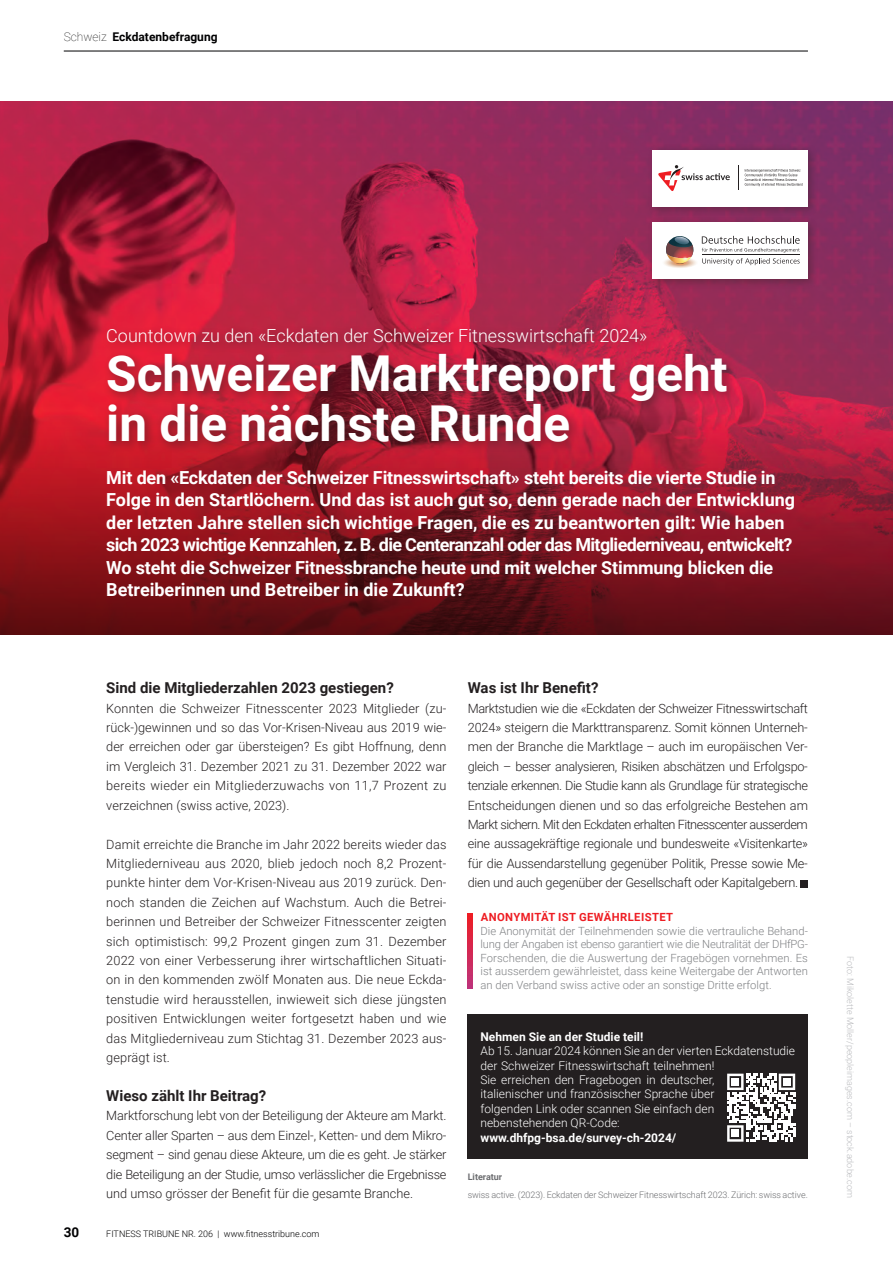
<style>
.page{position:relative;width:893px;height:1263px;background:#fff}
.page>*{position:absolute;margin:0;border:0;box-sizing:border-box;transform-origin:0 0}
.t1{font:700 49.5px/49.5px "Roboto";color:#fff}
.t2{font:700 18px/22.5px "Roboto";letter-spacing:-.01em;color:#fff}
.t3{font:300 18px "Roboto";color:#fff}
.t4{font:700 15px "Roboto";color:#231f20}
.t5{font:700 13.5px "Roboto";color:#000002}
.t6{font:300 12.75px/19.4px "Roboto";color:#231f20;text-align:justify}
.t7{font:300 12px/14.4px "Roboto";color:#fff}
.t8{font:700 12px "Roboto";color:#fff}
.t9{font:700 12px "Roboto";color:#000002}
.t10{font:300 11.25px/13.5px "Roboto";color:#808285;text-align:justify}
.t11{font:700 11.25px "Roboto";letter-spacing:.035em;color:#ee1d23}
.t12{font:300 9px "Roboto";letter-spacing:-.01em;color:#6c6d70}
.t13{font:300 9px "Roboto";color:#bcbdc0}
.t14{font:300 9px "Roboto";color:#000002}
.t15{font:700 9px "Roboto";color:#6c6d70}
.s1{font-weight:100}
</style>
<div class="page">
<img style="left:0;top:101px;width:893px;height:185px">
<div style="left:468px;top:1014px;width:340px;height:145px;background:#231f20"></div>
<svg style="left:727px;top:1073px;width:68px;height:69px"></svg>
<div style="left:732px;top:1078px;width:7px;height:7px;background:#fff"></div>
<div style="left:783px;top:1078px;width:7px;height:7px;background:#fff"></div>
<div style="left:732px;top:1130px;width:7px;height:7px;background:#fff"></div>
<svg style="left:468px;top:914px;width:4px;height:75px"></svg>
<div style="left:648px;top:217px;width:170px;height:72px;background:#231f20;opacity:.35"></div>
<div style="left:653px;top:222px;width:155px;height:57px;background:#fff"></div>
<svg style="left:664px;top:236px;width:136px;height:32px"></svg>
<hr style="left:702px;top:255px;width:97px;height:1px;background:#231f20">
<div style="left:648px;top:144px;width:170px;height:73px;background:#231f20;opacity:.35"></div>
<div style="left:653px;top:150px;width:155px;height:56px;background:#fff"></div>
<svg style="left:744px;top:169px;width:58px;height:18px"></svg>
<svg style="left:658px;top:165px;width:72px;height:26px"></svg>
<svg style="left:0;top:286px;width:893px;height:349px;background:#90182a"></svg>
<div style="left:101px;top:322px;width:638px;height:131px;background:#231f20;opacity:.5"></div>
<div style="left:800px;top:880px;width:8px;height:7px;background:#231f20"></div>
<hr style="left:64px;top:51px;width:744px;height:1px;background:#000002">
<p class="t9" style="left:64px;top:28px;width:155px"><span class="s1">Schweiz</span> Eckdatenbefragung</p>
<h2 class="t3" style="left:106px;top:323px;width:543px">Countdown zu den «Eckdaten der Schweizer Fitnesswirtschaft 2024»</h2>
<h1 class="t1" style="left:106px;top:347px;width:623px">Schweizer Marktreport geht in die nächste Runde</h1>
<p class="t2" style="left:106px;top:465px;width:690px">Mit den «Eckdaten der Schweizer Fitnesswirtschaft» steht bereits die vierte Studie in Folge in den Startlöchern. Und das ist auch gut so, denn gerade nach der Entwicklung der letzten Jahre stellen sich wichtige Fragen, die es zu beantworten gilt: Wie haben sich 2023 wichtige Kennzahlen, z. B. die Centeranzahl oder das Mitgliederniveau, entwickelt?<br>Wo steht die Schweizer Fitnessbranche heute und mit welcher Stimmung blicken die Betreiberinnen und Betreiber in die Zukunft?</p>
<p class="t4" style="left:106px;top:677px;width:289px">Sind die Mitgliederzahlen 2023 gestiegen?</p>
<p class="t6" style="left:106px;top:698px;width:342px">Konnten die Schweizer Fitnesscenter 2023 Mitglieder (zu&shy;rück-)gewinnen und so das Vor-Krisen-Niveau aus 2019 wie&shy;der erreichen oder gar übersteigen? Es gibt Hoffnung, denn im Vergleich 31. Dezember 2021 zu 31. Dezember 2022 war bereits wieder ein Mitgliederzuwachs von 11,7 Prozent zu verzeichnen (swiss active, 2023).</p>
<p class="t6" style="left:106px;top:834px;width:342px">Damit erreichte die Branche im Jahr 2022 bereits wieder das Mitgliederniveau aus 2020, blieb jedoch noch 8,2 Prozent&shy;punkte hinter dem Vor-Krisen-Niveau aus 2019 zurück. Den&shy;noch standen die Zeichen auf Wachstum. Auch die Betrei&shy;berinnen und Betreiber der Schweizer Fitnesscenter zeigten sich optimistisch: 99,2 Prozent gingen zum 31. Dezember 2022 von einer Verbesserung ihrer wirtschaftlichen Situati&shy;on in den kommenden zwölf Monaten aus. Die neue Eckda&shy;tenstudie wird herausstellen, inwieweit sich diese jüngsten positiven Entwicklungen weiter fortgesetzt haben und wie das Mitgliederniveau zum Stichtag 31. Dezember 2023 aus&shy;geprägt ist.</p>
<p class="t4" style="left:106px;top:1085px;width:162px">Wieso zählt Ihr Beitrag?</p>
<p class="t6" style="left:106px;top:1105px;width:342px">Marktforschung lebt von der Beteiligung der Akteure am Markt.<br>Center aller Sparten – aus dem Einzel-, Ketten- und dem Mikro&shy;segment – sind genau diese Akteure, um die es geht. Je stärker die Beteiligung an der Studie, umso verlässlicher die Ergebnisse und umso grösser der Benefit für die gesamte Branche.</p>
<p class="t5" style="left:64px;top:1222px;width:17px">30</p>
<p class="t14" style="left:106px;top:1227px;width:215px">FITNESS TRIBUNE NR. 206 | www.fitnesstribune.com</p>
<p class="t4" style="left:468px;top:677px;width:132px">Was ist Ihr Benefit?</p>
<p class="t6" style="left:468px;top:698px;width:342px">Marktstudien wie die «Eckdaten der Schweizer Fitnesswirtschaft 2024» steigern die Markttransparenz. Somit können Unterneh&shy;men der Branche die Marktlage – auch im europäischen Ver&shy;gleich – besser analysieren, Risiken abschätzen und Erfolgspo&shy;tenziale erkennen. Die Studie kann als Grundlage für strategische Entscheidungen dienen und so das erfolgreiche Bestehen am Markt sichern. Mit den Eckdaten erhalten Fitnesscenter ausserdem eine aussagekräftige regionale und bundesweite «Visitenkarte» für die Aussendarstellung gegenüber Politik, Presse sowie Me&shy;dien und auch gegenüber der Gesellschaft oder Kapitalgebern.</p>
<p class="t11" style="left:481px;top:909px;width:194px">ANONYMITÄT IST GEWÄHRLEISTET</p>
<p class="t10" style="left:480px;top:923px;width:329px">Die Anonymität der Teilnehmenden sowie die vertrauliche Behand&shy;lung der Angaben ist ebenso garantiert wie die Neutralität der DHfPG-Forschenden, die die Auswertung der Fragebögen vornehmen. Es ist ausserdem gewährleistet, dass keine Weitergabe der Antworten an den Verband swiss active oder an sonstige Dritte erfolgt.</p>
<p class="t8" style="left:480px;top:1028px;width:164px">Nehmen Sie an der Studie teil!</p>
<p class="t7" style="left:480px;top:1043px;width:316px">Ab 15. Januar 2024 können Sie an der vierten Eckdatenstudie der Schweizer Fitnesswirtschaft teilnehmen!<br>Sie erreichen den Fragebogen in deutscher,<br>italienischer und französischer Sprache über<br>folgenden Link oder scannen Sie einfach den nebenstehenden QR-Code:</p>
<p class="t8" style="left:480px;top:1129px;width:197px">www.dhfpg-bsa.de/survey-ch-2024/</p>
<p class="t15" style="left:468px;top:1170px;width:36px">Literatur</p>
<p class="t12" style="left:468px;top:1188px;width:342px">swiss active. (2023). Eckdaten der Schweizer Fitnesswirtschaft 2023. Zürich: swiss active.</p>
<p class="t13" style="left:857px;top:956px;width:243px;rotate:90deg">Foto: Mikolette Moller/peopleimages.com – stock.adobe.com</p>
</div>
